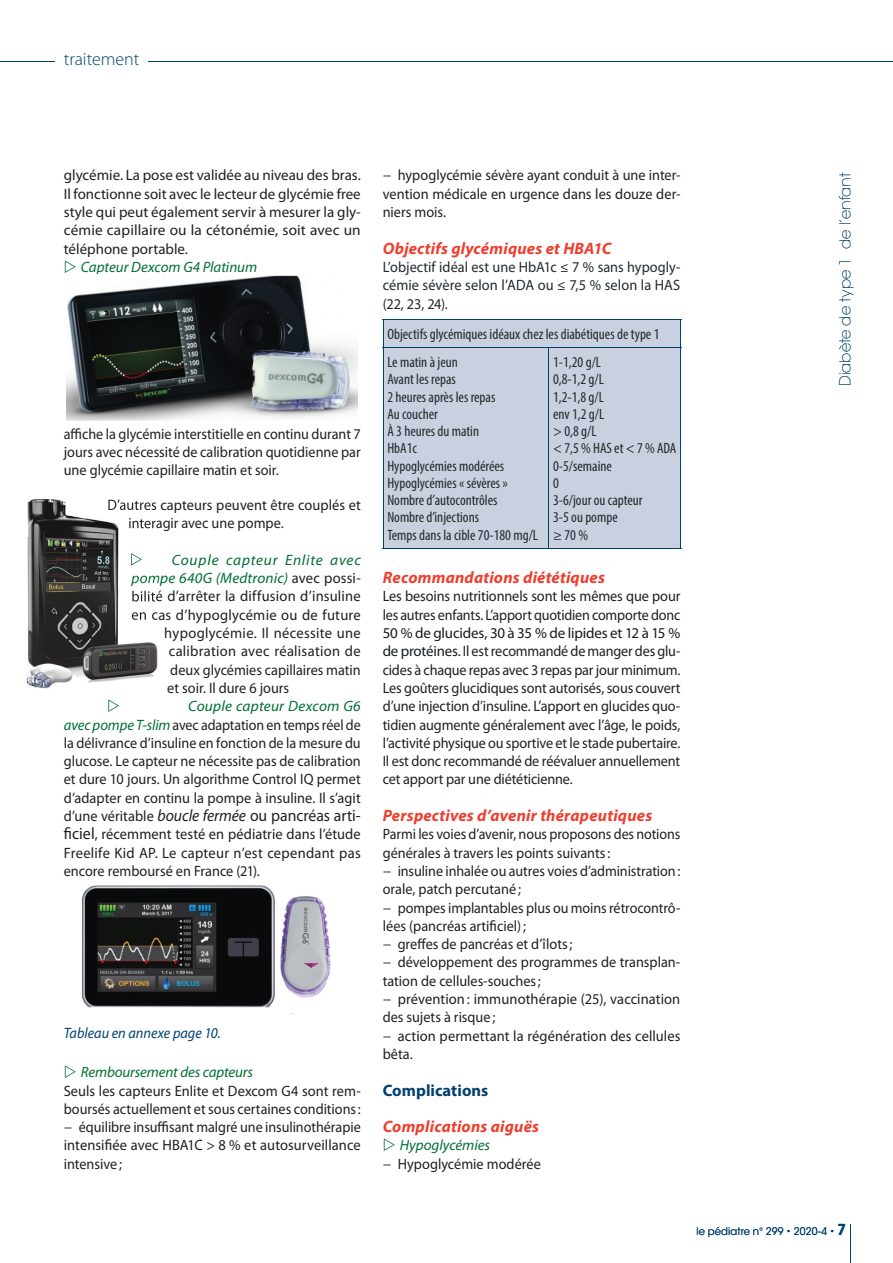
<style>
.page{position:relative;width:893px;height:1263px;background:#fff}
.page>*{position:absolute;margin:0;border:0;box-sizing:border-box;transform-origin:0 0}
.t1{font:300 18px "Myriad Pro";color:#004270}
.t2{font:italic 700 16.5px "Myriad Pro";letter-spacing:.015em;color:#ef3e2e}
.t3{font:16.5px "Myriad Pro";letter-spacing:-.005em;color:#231f20;scale:.95 1}
.t4{font:700 16.5px "Myriad Pro";color:#004270}
.t5{font:15px/18.3px "Myriad Pro";color:#231f20;text-align:justify;scale:.94 1}
.t6{font:15px/18.3px "Myriad Pro";color:#231f20;text-align:justify;scale:.95 1}
.t7{font:15px/18.3px "Myriad Pro";color:#231f20;text-align:justify;scale:.96 1}
.t8{font:condensed 15px/17.2px "Myriad Pro";color:#24292c}
.t9{font:15px/18.3px "Myriad Pro";color:#231f20;text-align:justify;scale:.93 1}
.t10{font:15px/18.3px "Myriad Pro";color:#231f20;text-align:justify}
.t11{font:15px/18.3px "Myriad Pro";letter-spacing:.005em;color:#24292c;text-align:justify;scale:.95 1}
.t12{font:15px "Myriad Pro";letter-spacing:.02em;color:#231f20}
.t13{font:italic 15px "Myriad Pro";color:#006f34}
.t14{font:200 15px "ITC Avant Garde Std";letter-spacing:.005em;color:#004270}
.t15{font:italic 15px "Myriad Pro";letter-spacing:.05em;color:#006f34}
.t16{font:italic 15px "Myriad Pro";color:#004270;scale:.95 1}
.t17{font:10.5px "ITC Avant Garde Std";letter-spacing:.015em;color:#004270;scale:.95 1}
.s1{font-style:normal;color:#231f20}
.s2{font-style:italic;color:#006f34}
.s3{font-size:15px}
.s4{font-style:italic}
.s5{font-size:16.5px}
.s6{color:#171b1e}
.s7{font-weight:600;font-size:15px}
</style>
<div class="page">
<hr style="left:0;top:61px;width:893px;height:1px;background:#004270">
<div style="left:55px;top:52px;width:93px;height:18px;background:#fff"></div>
<img style="left:67px;top:275px;width:291px;height:146px">
<img style="left:82px;top:885px;width:249px;height:129px">
<div style="left:384px;top:320px;width:296px;height:228px;background:#c9d1e0"></div>
<hr style="left:383px;top:319px;width:166px;height:1px;background:#004270">
<svg style="left:383px;top:320px;width:1px;height:27px"></svg>
<hr style="left:549px;top:319px;width:132px;height:1px;background:#004270">
<svg style="left:680px;top:320px;width:1px;height:27px"></svg>
<hr style="left:383px;top:347px;width:166px;height:1px;background:#004270">
<hr style="left:383px;top:348px;width:1px;height:200px;background:#004270">
<hr style="left:549px;top:347px;width:132px;height:1px;background:#004270">
<hr style="left:549px;top:348px;width:1px;height:200px;background:#004270">
<hr style="left:680px;top:348px;width:1px;height:200px;background:#004270">
<hr style="left:383px;top:548px;width:166px;height:1px;background:#004270">
<hr style="left:549px;top:548px;width:132px;height:1px;background:#004270">
<hr style="left:850px;top:1223px;width:1px;height:40px;background:#004270">
<img style="left:27px;top:499px;width:130px;height:190px">
<img style="left:108px;top:499px;width:49px;height:14px">
<img style="left:129px;top:518px;width:28px;height:13px">
<img style="left:131px;top:572px;width:26px;height:14px">
<img style="left:132px;top:591px;width:25px;height:10px">
<img style="left:132px;top:609px;width:25px;height:14px">
<svg style="left:131px;top:553px;width:11px;height:13px"></svg>
<p class="t1" style="left:64px;top:48px;width:77px">traitement</p>
<p class="t10" style="left:64px;top:166px;width:299px">glycémie. La pose est validée au niveau des bras.<br>Il fonctionne soit avec le lecteur de glycémie free style qui peut également servir à mesurer la gly&shy;cémie capillaire ou la cétonémie, soit avec un téléphone portable.</p>
<p class="t13" style="left:81px;top:258px;width:178px">Capteur Dexcom G4 Platinum</p>
<p class="t6" style="left:64px;top:425px;width:314px">affiche la glycémie interstitielle en continu durant 7 jours avec nécessité de calibration quotidienne par une glycémie capillaire matin et soir.</p>
<p class="t7" style="left:128px;top:495px;width:244px;text-indent:-21px">D’autres capteurs peuvent être couplés et interagir avec une pompe.</p>
<p class="t15" style="left:172px;top:550px;width:190px">Couple capteur Enlite avec</p>
<p class="t13" style="left:131px;top:569px;width:231px">pompe 640G (Medtronic) <span class="s1">avec possi-</span></p>
<p class="t10" style="left:131px;top:587px;width:231px">bilité d’arrêter la diffusion d’insuline</p>
<p class="t12" style="left:131px;top:605px;width:231px">en cas d’hypoglycémie ou de future</p>
<p class="t12" style="left:164px;top:624px;width:198px">hypoglycémie. Il nécessite une</p>
<p class="t12" style="left:169px;top:642px;width:193px">calibration avec réalisation de</p>
<p class="t6" style="left:170px;top:660px;width:202px">deux glycémies capillaires matin</p>
<p class="t6" style="left:167px;top:678px;width:130px">et soir. Il dure 6 jours</p>
<p class="t9" style="left:64px;top:697px;width:321px;text-indent:124px"><span class="s2">Couple capteur Dexcom G6 avec pompe T-slim</span> avec adaptation en temps réel de la délivrance d’insuline en fonction de la mesure du glucose. Le capteur ne nécessite pas de calibration et dure 10 jours. Un algorithme Control IQ permet d’adapter en continu la pompe à insuline. Il s’agit</p>
<p class="t3" style="left:64px;top:805px;width:314px"><span class="s3">d’une véritable</span> <span class="s4">boucle fermée</span> ou pancréas arti-</p>
<p class="t7" style="left:64px;top:825px;width:311px"><span class="s5">ficiel</span>, récemment testé en pédiatrie dans l’étude Freelife Kid AP. Le capteur n’est cependant pas encore remboursé en France (21).</p>
<p class="t16" style="left:64px;top:1023px;width:167px">Tableau en annexe page 10.</p>
<p class="t13" style="left:81px;top:1063px;width:174px">Remboursement des capteurs</p>
<p class="t7" style="left:64px;top:1081px;width:311px">Seuls les capteurs Enlite et Dexcom G4 sont rem&shy;boursés actuellement et sous certaines conditions : <span class="s4">−</span> équilibre insuffisant malgré une insulinothérapie intensifiée avec HBA1C &gt; 8 % et autosurveillance intensive ;</p>
<p class="t6" style="left:383px;top:166px;width:315px"><span class="s4">−</span> hypoglycémie sévère ayant conduit à une inter&shy;vention médicale en urgence dans les douze der&shy;niers mois.</p>
<p class="t2" style="left:383px;top:237px;width:230px">Objectifs glycémiques et HBA1C</p>
<p class="t11" style="left:383px;top:258px;width:315px">L’objectif idéal est une HbA1c ≤ 7 % sans hypogly&shy;cémie sévère selon l’ADA ou ≤ 7,5 % selon la HAS (22, 23, 24).</p>
<p class="t8" style="left:387px;top:320px;width:274px;line-height:28.2px">Objectifs glycémiques idéaux chez les diabétiques de type 1<br>Le matin à jeun</p>
<p class="t8" style="left:387px;top:371px;width:152px">Avant les repas<br>2 heures après les repas<br>Au coucher<br>À 3 heures du matin<br>HbA1c<br>Hypoglycémies modérées<br>Hypoglycémies « sévères »<br>Nombre d’autocontrôles<br>Nombre d’injections<br>Temps dans la cible 70-180 mg/L</p>
<p class="t8" style="left:553px;top:353px;width:125px">1-1,20 g/L<br>0,8-1,2 g/L<br>1,2-1,8 g/L<br>env 1,2 g/L<br>&gt; 0,8 g/L<br>&lt; 7,5 % HAS et &lt; 7 % ADA<br>0-5/semaine<br>0<br>3-6/jour ou capteur<br>3-5 ou pompe<br>≥ 70 %</p>
<p class="t2" style="left:383px;top:567px;width:224px">Recommandations diététiques</p>
<p class="t6" style="left:383px;top:587px;width:315px">Les besoins nutritionnels sont les mêmes que pour les autres enfants. L’apport quotidien comporte donc</p>
<p class="t5" style="left:383px;top:624px;width:318px"><span class="s6">50 % de glucides, 30 à 35 % de lipides et 12 à 15 % de protéines.</span> Il est recommandé de manger des glu&shy;cides à chaque repas avec 3 repas par jour minimum.<br>Les goûters glucidiques sont autorisés, sous couvert d’une injection d’insuline. L’apport en glucides quo&shy;tidien augmente généralement avec l’âge, le poids, l’activité physique ou sportive et le stade pubertaire.<br>Il est donc recommandé de réévaluer annuellement cet apport par une diététicienne.</p>
<p class="t2" style="left:383px;top:805px;width:271px">Perspectives d’avenir thérapeutiques</p>
<p class="t5" style="left:383px;top:825px;width:318px;text-align:left">Parmi les voies d’avenir, nous proposons des notions générales à travers les points suivants :<br><span class="s4">−</span> insuline inhalée ou autres voies d’administration : orale, patch percutané ;<br><span class="s4">−</span> pompes implantables plus ou moins rétrocontrô&shy;lées (pancréas artificiel) ;<br><span class="s4">−</span> greffes de pancréas et d’îlots ;<br><span class="s4">−</span> développement des programmes de transplan&shy;tation de cellules-souches ;<br><span class="s4">−</span> prévention : immunothérapie (25), vaccination des sujets à risque ;<br><span class="s4">−</span> action permettant la régénération des cellules bêta.</p>
<p class="t4" style="left:383px;top:1079px;width:107px">Complications</p>
<p class="t2" style="left:383px;top:1116px;width:158px">Complications aiguës</p>
<p class="t6" style="left:383px;top:1136px;width:168px;text-indent:17px"><span class="s2">Hypoglycémies<br></span><span class="s4">−</span> Hypoglycémie modérée</p>
<p class="t14" style="left:836px;top:386px;width:215px;rotate:-90deg">Diabète de type 1 de l’enfant</p>
<p class="t17" style="left:696px;top:1224px;width:159px">le pédiatre n° 299 • 2020-4 • <span class="s7">7</span></p>
</div>
